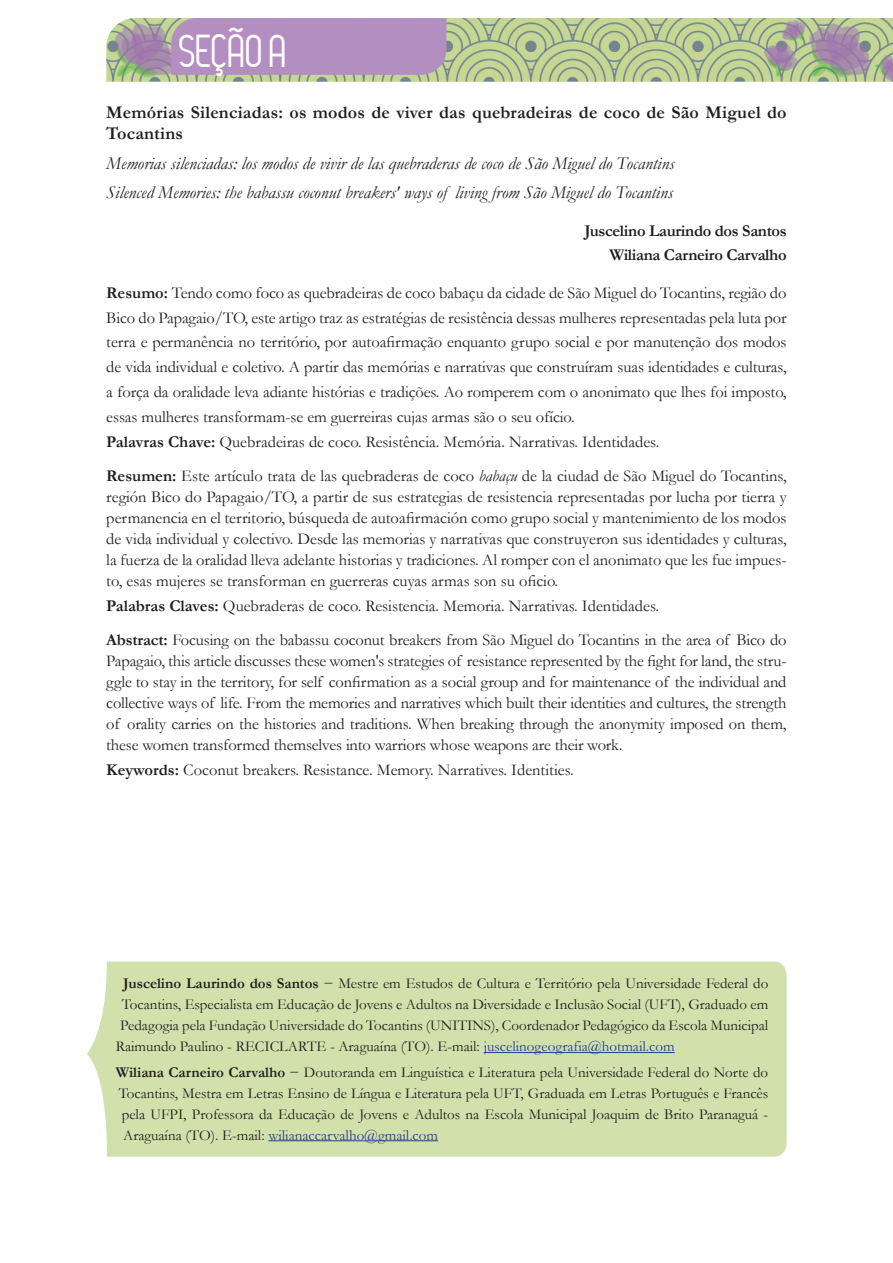
<style>
.page{position:relative;width:893px;height:1263px;background:#fff}
.page>*{position:absolute;margin:0;border:0;box-sizing:border-box;transform-origin:0 0}
.t1{font:45px "Leger";letter-spacing:-.01em;color:#fff}
.t2{font:italic 18px/29.5px "Garamond";color:#231f20}
.t3{font:700 18px/21px "Garamond";letter-spacing:.01em;color:#231f20}
.t4{font:16.5px/21px "Garamond";letter-spacing:-.005em;color:#231f20}
.t5{font:700 16.5px/24.8px "Garamond";letter-spacing:-.02em;color:#231f20;text-align:right}
.t6{font:15px "Garamond";color:#231f20}
.t7{font:15px "Garamond";color:#253f8e}
.s1{font-weight:700}
.s2{font-style:italic}
.s3{color:#253f8e}
.s4{color:#231f20}
</style>
<div class="page">
<img style="left:106px;top:18px;width:787px;height:64px">
<div style="left:171px;top:18px;width:275px;height:57px;background:#b28fc0"></div>
<div style="left:87px;top:961px;width:700px;height:196px;background:#d2e0ac"></div>
<hr style="left:484px;top:1052px;width:191px;height:1px;background:#253f8e">
<hr style="left:268px;top:1140px;width:170px;height:1px;background:#253f8e">
<h1 class="t1" style="left:179px;top:26px;width:110px">SEÇÃO A</h1>
<p class="t3" style="left:106px;top:102px;width:682px">Memórias Silenciadas: os modos de viver das quebradeiras de coco de São Miguel do<br>Tocantins</p>
<p class="t2" style="left:106px;top:148px;width:569px">Memorias silenciadas: los modos de vivir de las quebraderas de coco de São Miguel do Tocantins<br>Silenced Memories: the babassu coconut breakers' ways of living from São Miguel do Tocantins</p>
<p class="t5" style="left:584px;top:218px;width:204px">Juscelino Laurindo dos Santos<br>Wiliana Carneiro Carvalho</p>
<p class="t4" style="left:106px;top:280px;width:682px;line-height:24.9px"><span class="s1">Resumo:</span> Tendo como foco as quebradeiras de coco babaçu da cidade de São Miguel do Tocantins, região do Bico do Papagaio/TO, este artigo traz as estratégias de resistência dessas mulheres representadas pela luta por terra e permanência no território, por autoafirmação enquanto grupo social e por manutenção dos modos de vida individual e coletivo. A partir das memórias e narrativas que construíram suas identidades e culturas, a força da oralidade leva adiante histórias e tradições. Ao romperem com o anonimato que lhes foi imposto, essas mulheres transformam-se em guerreiras cujas armas são o seu ofício.<br><span class="s1">Palavras Chave:</span> Quebradeiras de coco. Resistência. Memória. Narrativas. Identidades.</p>
<p class="t4" style="left:106px;top:464px;width:682px;text-align:justify"><span class="s1">Resumen:</span> Este artículo trata de las quebraderas de coco <span class="s2">babaçu</span> de la ciudad de São Miguel do Tocantins, región Bico do Papagaio/TO, a partir de sus estrategias de resistencia representadas por lucha por tierra y permanencia en el territorio, búsqueda de autoafirmación como grupo social y mantenimiento de los modos de vida individual y colectivo. Desde las memorias y narrativas que construyeron sus identidades y culturas, la fuerza de la oralidad lleva adelante historias y tradiciones. Al romper con el anonimato que les fue impues&shy;to, esas mujeres se transforman en guerreras cuyas armas son su oficio.</p>
<p class="t4" style="left:106px;top:588px;width:682px;line-height:33.8px"><span class="s1">Palabras Claves:</span> Quebraderas de coco. Resistencia. Memoria. Narrativas. Identidades.<br><span class="s1">Abstract:</span> Focusing on the babassu coconut breakers from São Miguel do Tocantins in the area of Bico do</p>
<p class="t4" style="left:106px;top:650px;width:682px;text-align:justify">Papagaio, this article discusses these women's strategies of resistance represented by the fight for land, the stru&shy;ggle to stay in the territory, for self confirmation as a social group and for maintenance of the individual and collective ways of life. From the memories and narratives which built their identities and cultures, the strength of orality carries on the histories and traditions. When breaking through the anonymity imposed on them, these women transformed themselves into warriors whose weapons are their work.</p>
<p class="t4" style="left:106px;top:759px;width:469px"><span class="s1">Keywords:</span> Coconut breakers. Resistance. Memory. Narratives. Identities.</p>
<p class="t6" style="left:123px;top:973px;width:646px"><span class="s1">Juscelino Laurindo dos Santos</span> − Mestre em Estudos de Cultura e Território pela Universidade Federal do</p>
<p class="t6" style="left:122px;top:994px;width:648px">Tocantins, Especialista em Educação de Jovens e Adultos na Diversidade e Inclusão Social (UFT), Graduado em</p>
<p class="t6" style="left:120px;top:1015px;width:649px">Pedagogia pela Fundação Universidade do Tocantins (UNITINS), Coordenador Pedagógico da Escola Municipal</p>
<p class="t6" style="left:116px;top:1036px;width:560px">Raimundo Paulino - RECICLARTE - Araguaína (TO). E-mail: <span class="s3">juscelinogeografia@hotmail.com</span></p>
<p class="t6" style="left:116px;top:1062px;width:654px"><span class="s1">Wiliana Carneiro Carvalho</span> − Doutoranda em Linguística e Literatura pela Universidade Federal do Norte do</p>
<p class="t6" style="left:119px;top:1083px;width:651px">Tocantins, Mestra em Letras Ensino de Língua e Literatura pela UFT, Graduada em Letras Português e Francês</p>
<p class="t6" style="left:122px;top:1104px;width:648px">pela UFPI, Professora da Educação de Jovens e Adultos na Escola Municipal Joaquim de Brito Paranaguá -</p>
<p class="t7" style="left:123px;top:1125px;width:316px"><span class="s4">Araguaína (TO). E-mail:</span> wilianaccarvalho@gmail.com</p>
</div>
